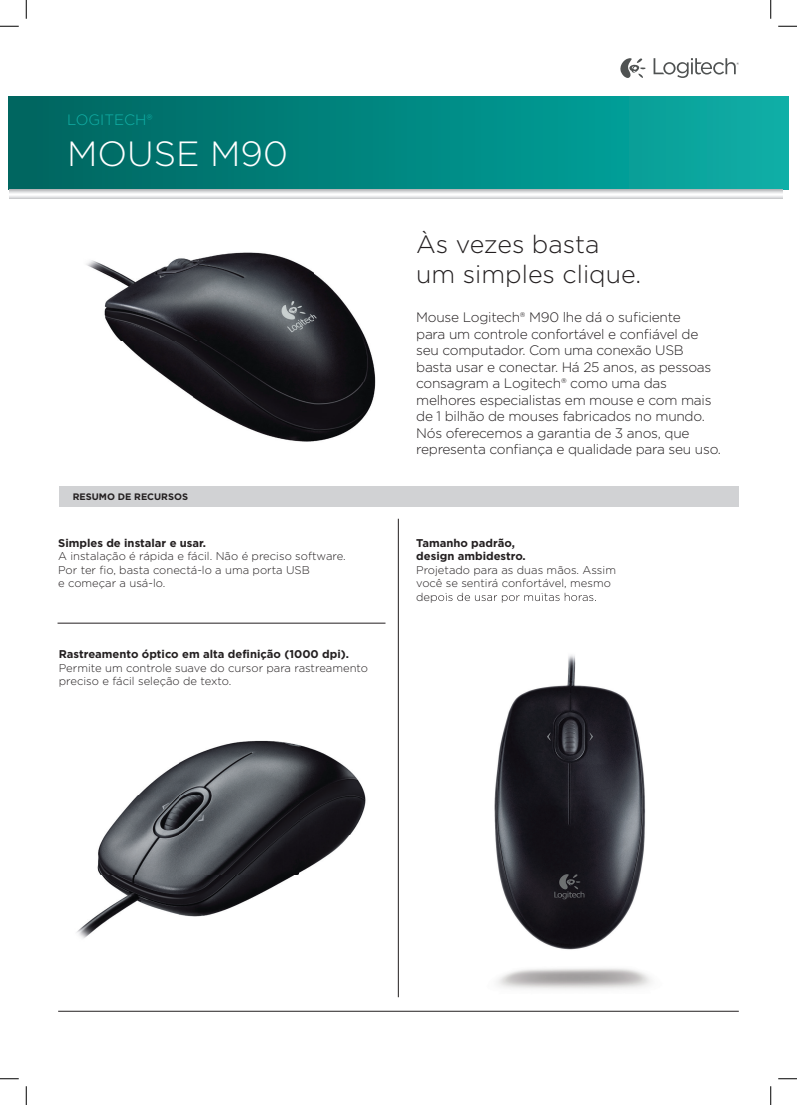
<style>
.page{position:relative;width:797px;height:1105px;background:#fff}
.page>*{position:absolute;margin:0;border:0;box-sizing:border-box;transform-origin:0 0}
.t1{font:300 35px "Gotham";color:#fff}
.t2{font:300 25px/30px "Gotham";color:#231f20}
.t3{font:300 15px "Gotham";color:#11b1a8}
.t4{font:300 13.75px/16.5px "Gotham";letter-spacing:-.02em;color:#231f20}
.t5{font:300 11.25px/13.5px "Gotham";color:#231f20}
.t6{font:700 11.25px/13.5px "Gotham";color:#231f20}
.t7{font:700 9.38px "Gotham";color:#231f20}
</style>
<div class="page">
<div style="left:9px;top:97px;width:779px;height:92px;background:linear-gradient(to right,#00635e,#09aea7)"></div>
<svg style="left:653px;top:58px;width:85px;height:20px"></svg>
<svg style="left:620px;top:58px;width:26px;height:20px"></svg>
<svg style="left:9px;top:189px;width:773px;height:9px"></svg>
<img style="left:86px;top:252px;width:290px;height:190px">
<img style="left:76px;top:740px;width:290px;height:199px">
<div style="left:59px;top:486px;width:679px;height:20px;background:#d1d2d4"></div>
<hr style="left:58px;top:1011px;width:680px;height:1px;background:#231f20">
<hr style="left:398px;top:519px;width:1px;height:478px;background:#231f20">
<hr style="left:58px;top:623px;width:327px;height:1px;background:#231f20">
<img style="left:494px;top:600px;width:157px;height:390px">
<img style="left:433px;top:596px;width:162px;height:7px">
<svg style="left:0;top:25px;width:19px;height:2px"></svg>
<svg style="left:778px;top:25px;width:19px;height:2px"></svg>
<svg style="left:0;top:1078px;width:19px;height:1px"></svg>
<svg style="left:778px;top:1078px;width:19px;height:1px"></svg>
<svg style="left:25px;top:0;width:2px;height:19px"></svg>
<svg style="left:25px;top:1086px;width:2px;height:19px"></svg>
<svg style="left:770px;top:0;width:1px;height:19px"></svg>
<svg style="left:770px;top:1086px;width:1px;height:19px"></svg>
<p class="t3" style="left:67px;top:111px;width:87px">LOGITECH®</p>
<h1 class="t1" style="left:67px;top:132px;width:222px">MOUSE M90</h1>
<p class="t7" style="left:73px;top:491px;width:117px">RESUMO DE RECURSOS</p>
<p class="t6" style="left:58px;top:536px;width:149px">Simples de instalar e usar.</p>
<p class="t5" style="left:58px;top:549px;width:289px">A instalação é rápida e fácil. Não é preciso software.<br>Por ter fio, basta conectá-lo a uma porta USB<br>e começar a usá-lo.</p>
<p class="t6" style="left:59px;top:647px;width:292px">Rastreamento óptico em alta definição (1000 dpi).</p>
<p class="t5" style="left:59px;top:661px;width:311px">Permite um controle suave do cursor para rastreamento preciso e fácil seleção de texto.</p>
<h2 class="t2" style="left:416px;top:229px;width:226px">Às vezes basta um simples clique.</h2>
<p class="t4" style="left:416px;top:309px;width:306px">Mouse Logitech® M90 lhe dá o suficiente<br>para um controle confortável e confiável de seu computador. Com uma conexão USB basta usar e conectar. Há 25 anos, as pessoas consagram a Logitech® como uma das melhores especialistas em mouse e com mais de 1 bilhão de mouses fabricados no mundo.<br>Nós oferecemos a garantia de 3 anos, que representa confiança e qualidade para seu uso.</p>
<p class="t6" style="left:416px;top:536px;width:111px">Tamanho padrão, design ambidestro.</p>
<p class="t5" style="left:416px;top:563px;width:201px">Projetado para as duas mãos. Assim você se sentirá confortável, mesmo</p>
</div>
